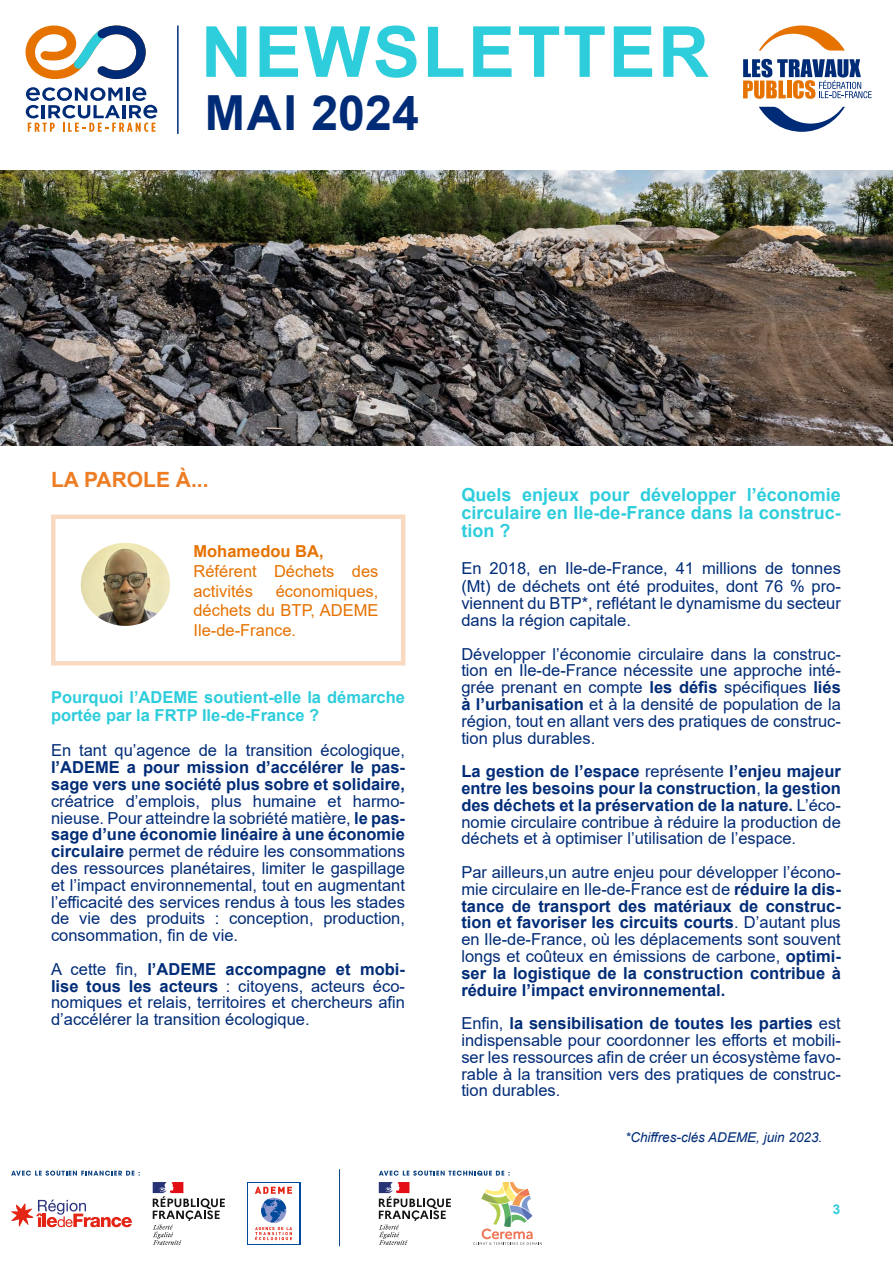
<style>
.page{position:relative;width:893px;height:1263px;background:#fff}
.page>*{position:absolute;margin:0;border:0;box-sizing:border-box;transform-origin:0 0}
.t1{font:700 70.5px "Arial";letter-spacing:.035em;color:#2ecddc}
.t2{font:700 48.45px "Arial";color:#002c77}
.t3{font:700 21px "Arial";color:#ed7d24}
.t4{font:700 18px/18.3px "Arial";color:#2ecddc;text-align:justify}
.t5{font:16.5px/16.8px "Arial";color:#002c77;text-align:justify}
.t6{font:700 16.5px/16.8px "Arial";color:#002c77}
.t7{font:16.5px/19.8px "Arial";color:#e67200}
.t8{font:700 16.5px/18.3px "Arial";color:#2ecddc}
.t9{font:700 16.5px "Arial";color:#e67200}
.t10{font:italic 13.5px "Arial";color:#002c77}
.t11{font:700 13.5px "Arial";color:#2ecddc}
.s1{font-weight:700}
.s2{font-weight:400}
</style>
<div class="page">
<img style="left:0;top:170px;width:893px;height:276px">
<svg style="left:26px;top:87px;width:131px;height:45px"></svg>
<svg style="left:25px;top:26px;width:121px;height:53px"></svg>
<hr style="left:177px;top:26px;width:2px;height:108px;background:#002c77">
<svg style="left:759px;top:26px;width:86px;height:25px"></svg>
<svg style="left:759px;top:107px;width:86px;height:25px"></svg>
<svg style="left:743px;top:59px;width:129px;height:40px"></svg>
<hr style="left:339px;top:1169px;width:1px;height:77px;background:#0e4382">
<svg style="left:379px;top:1170px;width:131px;height:6px"></svg>
<svg style="left:379px;top:1182px;width:72px;height:63px"></svg>
<svg style="left:473px;top:1182px;width:69px;height:63px"></svg>
<svg style="left:11px;top:1170px;width:129px;height:6px"></svg>
<svg style="left:153px;top:1182px;width:72px;height:63px"></svg>
<svg style="left:255px;top:1187px;width:37px;height:53px"></svg>
<svg style="left:11px;top:1199px;width:121px;height:28px"></svg>
<img style="left:81px;top:543px;width:89px;height:83px">
<h1 class="t1" style="left:201px;top:2px;width:509px">NEWSLETTER</h1>
<h2 class="t2" style="left:205px;top:79px;width:215px">MAI 2024</h2>
<p class="t3" style="left:51px;top:465px;width:159px">LA PAROLE À...</p>
<p class="t9" style="left:193px;top:540px;width:132px">Mohamedou BA,</p>
<p class="t7" style="left:193px;top:561px;width:186px">Référent Déchets des activités</p>
<p class="t7" style="left:193px;top:581px;width:186px;text-align:justify;text-indent:82px">économiques, déchets du BTP, ADEME Ile-de-France.</p>
<p class="t8" style="left:51px;top:688px;width:355px">Pourquoi l’ADEME soutient-elle la démarche portée par la FRTP Ile-de-France ?</p>
<p class="t5" style="left:51px;top:742px;width:355px">En tant qu’agence de la transition écologique,</p>
<p class="t6" style="left:51px;top:759px;width:356px">l’ADEME a pour mission d’accélérer le pas&shy;sage vers une société plus sobre et solidaire,</p>
<p class="t5" style="left:51px;top:792px;width:356px">créatrice d’emplois, plus humaine et harmo&shy;nieuse. Pour atteindre la sobriété matière, <span class="s1">le pas&shy;sage d’une économie linéaire à une économie circulaire</span> permet de réduire les consommations des ressources planétaires, limiter le gaspillage et l’impact environnemental, tout en augmentant l’efficacité des services rendus à tous les stades de vie des produits : conception, production, consommation, fin de vie.</p>
<p class="t5" style="left:51px;top:960px;width:356px">A cette fin, <span class="s1">l’ADEME accompagne et mobi&shy;lise tous les acteurs</span> : citoyens, acteurs éco&shy;nomiques et relais, territoires et chercheurs afin d’accélérer la transition écologique.</p>
<p class="t4" style="left:461px;top:486px;width:381px">Quels enjeux pour développer l’économie circulaire en Ile-de-France dans la construc&shy;tion ?</p>
<p class="t5" style="left:461px;top:559px;width:381px;line-height:18.3px">En 2018, en Ile-de-France, 41 millions de tonnes (Mt) de déchets ont été produites, dont 76 % pro-</p>
<p class="t5" style="left:461px;top:595px;width:381px">viennent du BTP*, reflétant le dynamisme du secteur dans la région capitale.</p>
<p class="t5" style="left:461px;top:645px;width:381px">Développer l’économie circulaire dans la construc&shy;tion en Ile-de-France nécessite une approche inté&shy;grée prenant en compte <span class="s1">les défis</span> spécifiques <span class="s1">liés à l’urbanisation</span> et à la densité de population de la région, tout en allant vers des pratiques de construc&shy;tion plus durables.</p>
<p class="t6" style="left:461px;top:763px;width:381px;text-align:justify">La gestion de l’espace <span class="s2">représente</span> l’enjeu majeur entre les besoins pour la construction<span class="s2">,</span> la gestion des déchets et la préservation de la nature. <span class="s2">L’éco&shy;nomie circulaire contribue à réduire la production de déchets et à optimiser l’utilisation de l’espace.</span></p>
<p class="t5" style="left:461px;top:864px;width:381px">Par ailleurs,un autre enjeu pour développer l’écono&shy;mie circulaire en Ile-de-France est de <span class="s1">réduire la dis&shy;tance de transport des matériaux de construc&shy;tion et favoriser les circuits courts</span>. D’autant plus en Ile-de-France, où les déplacements sont souvent longs et coûteux en émissions de carbone, <span class="s1">optimi&shy;ser la logistique de la construction contribue à réduire l’impact environnemental.</span></p>
<p class="t5" style="left:461px;top:1015px;width:381px">Enfin, <span class="s1">la sensibilisation de toutes les parties</span> est indispensable pour coordonner les efforts et mobili&shy;ser les ressources afin de créer un écosystème favo&shy;rable à la transition vers des pratiques de construc&shy;tion durables.</p>
<p class="t10" style="left:625px;top:1128px;width:199px">*Chiffres-clés ADEME, juin 2023.</p>
<p class="t11" style="left:833px;top:1200px;width:9px">3</p>
</div>
